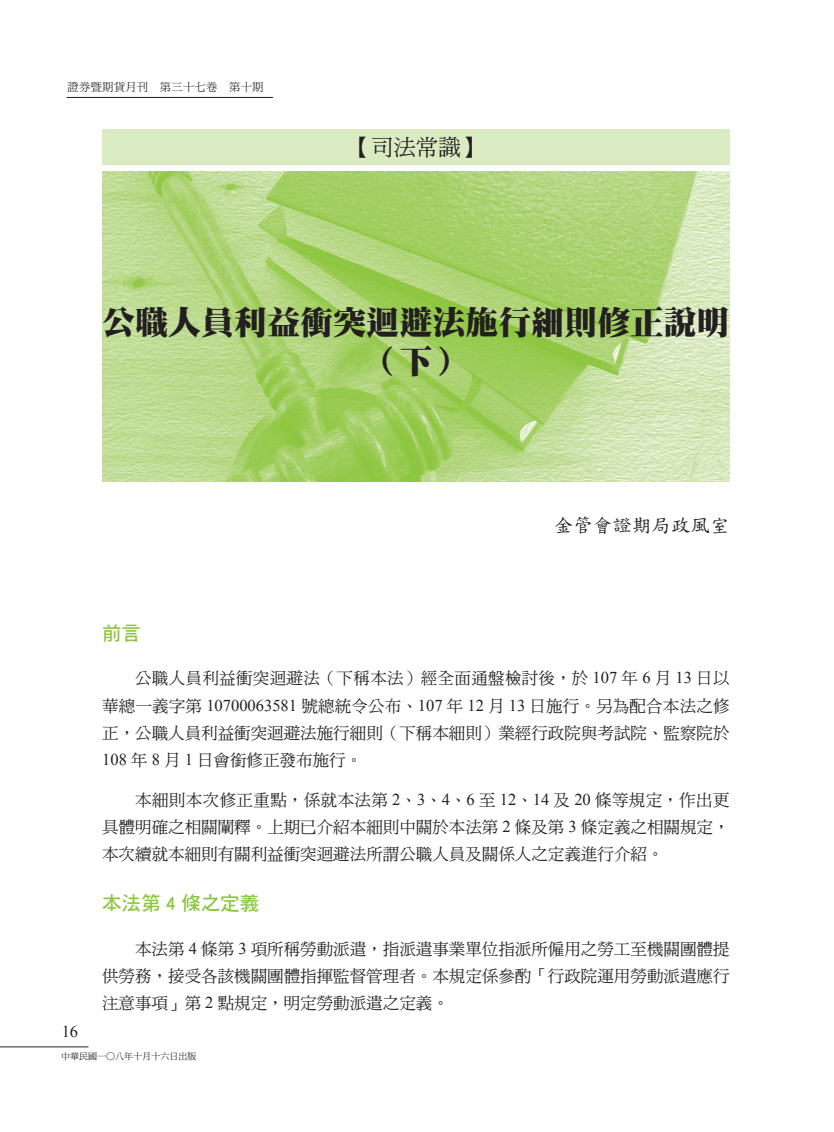
<style>
.page{position:relative;width:834px;height:1132px;background:#fff}
.page>*{position:absolute;margin:0;border:0;box-sizing:border-box;transform-origin:0 0}
.t1{font:33px/39px "DF Ming Std W12";color:#231f20;text-align:center}
.t2{font:22.5px "DF Ming W5 WINP BF";color:#231f20}
.t3{font:19.5px "DF Hei Std W7";color:#8bc63e}
.t4{font:19.5px "DF Kai Shu W5 HKSCS U";color:#231f20}
.t5{font:16.5px/27px "DF Ming W5 WINP BF";color:#231f20;text-align:justify}
.t6{font:16.5px "Times New Roman";color:#231f20}
.t7{font:11.25px "DF Ming Std W5";letter-spacing:.025em;color:#231f20}
.t8{font:9px "DF Ming W5 WINP BF";color:#231f20}
.s1{font-family:"Times New Roman"}
</style>
<div class="page">
<hr style="left:0;top:1046px;width:88px;height:1px;background:#231f20">
<hr style="left:67px;top:97px;width:206px;height:1px;background:#231f20">
<div style="left:102px;top:130px;width:627px;height:35px;background:#daeac1"></div>
<img style="left:102px;top:171px;width:627px;height:310px">
<p class="t7" style="left:68px;top:81px;width:197px">證券暨期貨月刊　第三十七卷　第十期</p>
<h2 class="t2" style="left:348px;top:136px;width:136px">【司法常識】</h2>
<h1 class="t1" style="left:102px;top:302px;width:629px">公職人員利益衝突迴避法施行細則修正說明（下）</h1>
<p class="t4" style="left:554px;top:515px;width:177px">金管會證期局政風室</p>
<p class="t6" style="left:62px;top:1019px;width:18px">16</p>
<p class="t3" style="left:102px;top:622px;width:40px">前言</p>
<p class="t5" style="left:102px;top:664px;width:629px;text-indent:33px">公職人員利益衝突迴避法（下稱本法）經全面通盤檢討後，於 <span class="s1">107</span> 年 <span class="s1">6</span> 月 <span class="s1">13</span> 日以華總一義字第 <span class="s1">10700063581</span> 號總統令公布、<span class="s1">107</span> 年 <span class="s1">12</span> 月 <span class="s1">13</span> 日施行。另為配合本法之修正，公職人員利益衝突迴避法施行細則（下稱本細則）業經行政院與考試院、監察院於<span class="s1">108</span> 年 <span class="s1">8</span> 月 <span class="s1">1</span> 日會銜修正發布施行。</p>
<p class="t5" style="left:102px;top:786px;width:628px;text-indent:33px">本細則本次修正重點，係就本法第 <span class="s1">2</span>、<span class="s1">3</span>、<span class="s1">4</span>、<span class="s1">6</span> 至 <span class="s1">12</span>、<span class="s1">14</span> 及 <span class="s1">20</span> 條等規定，作出更具體明確之相關闡釋。上期已介紹本細則中關於本法第 <span class="s1">2</span> 條及第 <span class="s1">3</span> 條定義之相關規定，本次續就本細則有關利益衝突迴避法所謂公職人員及關係人之定義進行介紹。</p>
<p class="t3" style="left:102px;top:892px;width:158px">本法第 4 條之定義</p>
<p class="t5" style="left:102px;top:934px;width:629px;text-indent:33px">本法第 <span class="s1">4</span> 條第 <span class="s1">3</span> 項所稱勞動派遣，指派遣事業單位指派所僱用之勞工至機關團體提供勞務，接受各該機關團體指揮監督管理者。本規定係參酌「行政院運用勞動派遣應行注意事項」第 <span class="s1">2</span> 點規定，明定勞動派遣之定義。</p>
<p class="t8" style="left:61px;top:1051px;width:137px">中華民國一○八年十月十六日出版</p>
</div>
